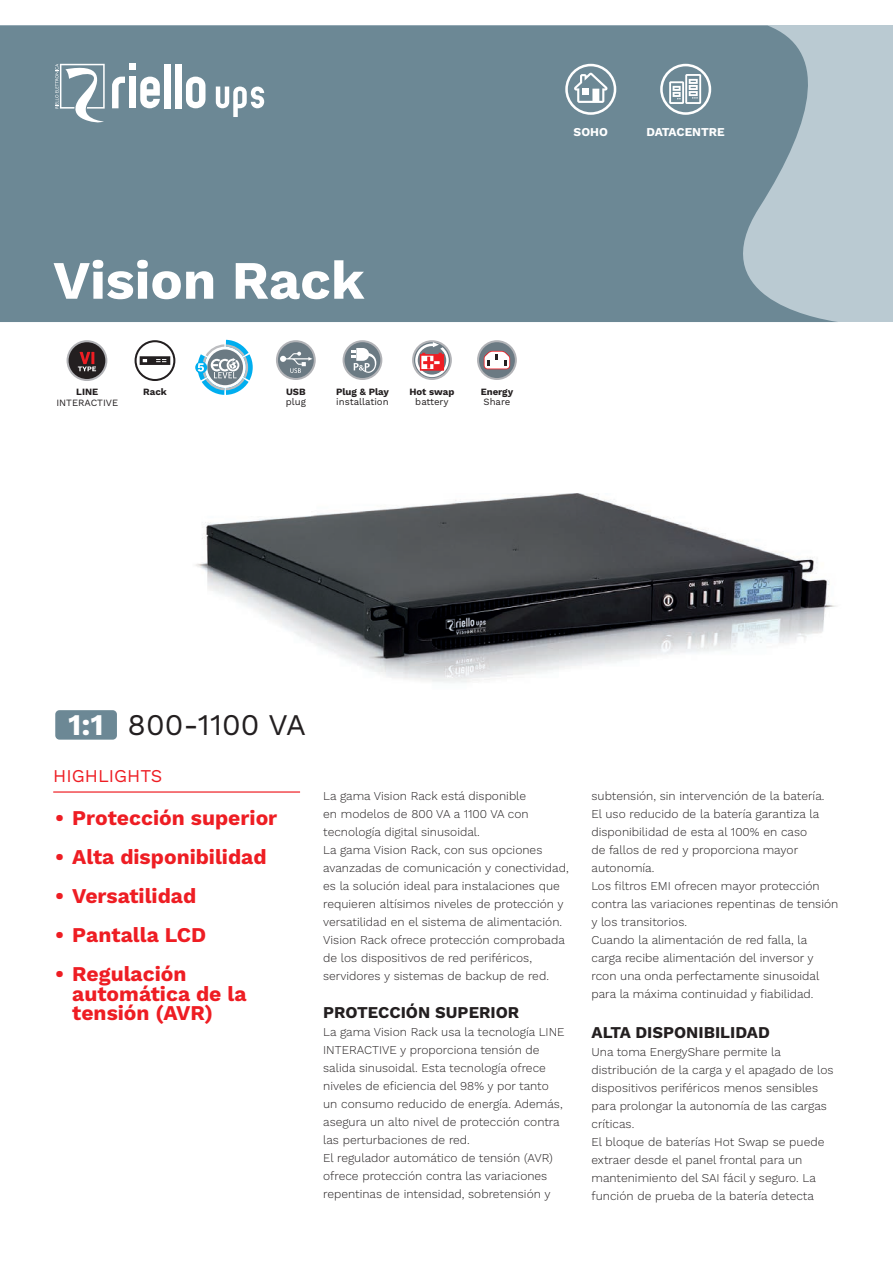
<style>
.page{position:relative;width:893px;height:1263px;background:#fff}
.page>*{position:absolute;margin:0;border:0;box-sizing:border-box;transform-origin:0 0}
.t1{font:700 54px "Work Sans";color:#fff}
.t2{font:30px "Work Sans";color:#231f20}
.t3{font:700 30px "Work Sans";color:#fff}
.t4{font:700 21px/19.5px "Work Sans";color:#ee1d23}
.t5{font:18px "Work Sans";color:#ee1d23}
.t6{font:700 16.5px "Work Sans";color:#231f20}
.t7{font:300 12px/18px "Work Sans";color:#231f20}
.t8{font:700 12px "Work Sans";color:#fff}
.t9{font:9.6px/10.5px "Work Sans";color:#231f20;text-align:center}
.t10{font:700 9.6px "Work Sans";color:#231f20}
.s1{font-weight:700}
</style>
<div class="page">
<div style="left:0;top:26px;width:893px;height:296px;background:#bacad2"></div>
<svg style="left:0;top:26px;width:837px;height:296px;background:#718c99"></svg>
<svg style="left:216px;top:86px;width:48px;height:31px"></svg>
<svg style="left:112px;top:77px;width:13px;height:31px"></svg>
<div style="left:129px;top:64px;width:7px;height:6px;background:#fff"></div>
<div style="left:129px;top:77px;width:7px;height:31px;background:#fff"></div>
<svg style="left:140px;top:77px;width:20px;height:31px"></svg>
<div style="left:164px;top:64px;width:7px;height:44px;background:#fff"></div>
<div style="left:175px;top:64px;width:7px;height:44px;background:#fff"></div>
<svg style="left:186px;top:77px;width:19px;height:31px"></svg>
<svg style="left:55px;top:63px;width:50px;height:61px;background:#96aab3"></svg>
<svg style="left:565px;top:64px;width:51px;height:51px"></svg>
<div style="left:568px;top:66px;width:46px;height:46px;background:#6c8895;border-radius:50%"></div>
<svg style="left:574px;top:73px;width:34px;height:30px"></svg>
<svg style="left:660px;top:64px;width:51px;height:51px"></svg>
<div style="left:663px;top:66px;width:46px;height:46px;background:#6c8895;border-radius:50%"></div>
<svg style="left:669px;top:74px;width:32px;height:30px"></svg>
<img style="left:195px;top:493px;width:641px;height:190px">
<svg style="left:276px;top:340px;width:40px;height:40px"></svg>
<div style="left:278px;top:342px;width:36px;height:36px;background:#6b7a83;border-radius:50%"></div>
<svg style="left:280px;top:352px;width:32px;height:21px"></svg>
<svg style="left:343px;top:340px;width:39px;height:40px"></svg>
<div style="left:345px;top:342px;width:35px;height:36px;background:#6b7a83;border-radius:50%"></div>
<svg style="left:351px;top:348px;width:25px;height:25px"></svg>
<svg style="left:67px;top:340px;width:40px;height:41px"></svg>
<div style="left:69px;top:342px;width:36px;height:37px;background:#231f20;border-radius:50%"></div>
<svg style="left:78px;top:352px;width:18px;height:19px"></svg>
<svg style="left:412px;top:340px;width:40px;height:40px"></svg>
<svg style="left:414px;top:342px;width:36px;height:36px"></svg>
<svg style="left:415px;top:342px;width:34px;height:35px"></svg>
<svg style="left:135px;top:340px;width:40px;height:41px"></svg>
<svg style="left:477px;top:340px;width:40px;height:40px"></svg>
<div style="left:479px;top:342px;width:36px;height:36px;background:#6b7a83;border-radius:50%"></div>
<svg style="left:484px;top:351px;width:26px;height:18px"></svg>
<div style="left:55px;top:710px;width:62px;height:30px;background:#6c8895;border-radius:4px"></div>
<hr style="left:53px;top:791px;width:247px;height:2px;background:#ee1d23">
<svg style="left:195px;top:361px;width:12px;height:12px"></svg>
<svg style="left:198px;top:340px;width:55px;height:55px"></svg>
<p class="t1" style="left:53px;top:249px;width:313px">Vision Rack</p>
<p class="t10" style="left:336px;top:386px;width:54px">Plug &amp; Play</p>
<p class="t9" style="left:336px;top:396px;width:54px">installation</p>
<p class="t10" style="left:286px;top:386px;width:21px">USB</p>
<p class="t9" style="left:286px;top:396px;width:22px">plug</p>
<p class="t10" style="left:143px;top:386px;width:25px">Rack</p>
<p class="t10" style="left:481px;top:386px;width:34px">Energy</p>
<p class="t9" style="left:483px;top:397px;width:28px">Share</p>
<p class="t9" style="left:56px;top:387px;width:63px"><span class="s1">LINE<br></span>INTERACTIVE</p>
<p class="t10" style="left:409px;top:386px;width:47px">Hot swap</p>
<p class="t9" style="left:415px;top:397px;width:35px">battery</p>
<p class="t8" style="left:574px;top:125px;width:36px">SOHO</p>
<p class="t8" style="left:646px;top:125px;width:80px">DATACENTRE</p>
<p class="t3" style="left:68px;top:707px;width:37px">1:1</p>
<p class="t2" style="left:128px;top:707px;width:180px">800-1100 VA</p>
<p class="t5" style="left:53px;top:765px;width:110px">HIGHLIGHTS</p>
<p class="t4" style="left:55px;top:809px;width:224px">• Protección superior</p>
<p class="t4" style="left:55px;top:848px;width:213px">• Alta disponibilidad</p>
<p class="t4" style="left:55px;top:887px;width:142px">• Versatilidad</p>
<p class="t4" style="left:55px;top:926px;width:153px">• Pantalla LCD</p>
<p class="t4" style="left:72px;top:965px;width:176px;text-indent:-17px">• Regulación automática de la tensión (AVR)</p>
<p class="t7" style="left:323px;top:787px;width:207px">La gama Vision Rack está disponible en modelos de 800 VA a 1100 VA con tecnología digital sinusoidal.</p>
<p class="t7" style="left:323px;top:841px;width:247px">La gama Vision Rack, con sus opciones avanzadas de comunicación y conectividad, es la solución ideal para instalaciones que requieren altísimos niveles de protección y versatilidad en el sistema de alimentación.<br>Vision Rack ofrece protección comprobada de los dispositivos de red periféricos, servidores y sistemas de backup de red.</p>
<p class="t6" style="left:323px;top:1003px;width:198px">PROTECCIÓN SUPERIOR</p>
<p class="t7" style="left:323px;top:1023px;width:243px">La gama Vision Rack usa la tecnología LINE INTERACTIVE y proporciona tensión de salida sinusoidal. Esta tecnología ofrece niveles de eficiencia del 98% y por tanto un consumo reducido de energía. Además, asegura un alto nivel de protección contra las perturbaciones de red.</p>
<p class="t7" style="left:323px;top:1149px;width:231px">El regulador automático de tensión (AVR) ofrece protección contra las variaciones repentinas de intensidad, sobretensión y</p>
<p class="t7" style="left:591px;top:787px;width:234px">subtensión, sin intervención de la batería.</p>
<p class="t7" style="left:591px;top:805px;width:229px">El uso reducido de la batería garantiza la disponibilidad de esta al 100% en caso de fallos de red y proporciona mayor autonomía.</p>
<p class="t7" style="left:591px;top:877px;width:248px">Los filtros EMI ofrecen mayor protección contra las variaciones repentinas de tensión y los transitorios.</p>
<p class="t7" style="left:591px;top:931px;width:229px">Cuando la alimentación de red falla, la carga recibe alimentación del inversor y rcon una onda perfectamente sinusoidal para la máxima continuidad y fiabilidad.</p>
<p class="t6" style="left:591px;top:1022px;width:180px">ALTA DISPONIBILIDAD</p>
<p class="t7" style="left:591px;top:1043px;width:244px">Una toma EnergyShare permite la distribución de la carga y el apagado de los dispositivos periféricos menos sensibles para prolongar la autonomía de las cargas críticas.</p>
<p class="t7" style="left:591px;top:1133px;width:234px">El bloque de baterías Hot Swap se puede extraer desde el panel frontal para un mantenimiento del SAI fácil y seguro. La función de prueba de la batería detecta</p>
</div>
